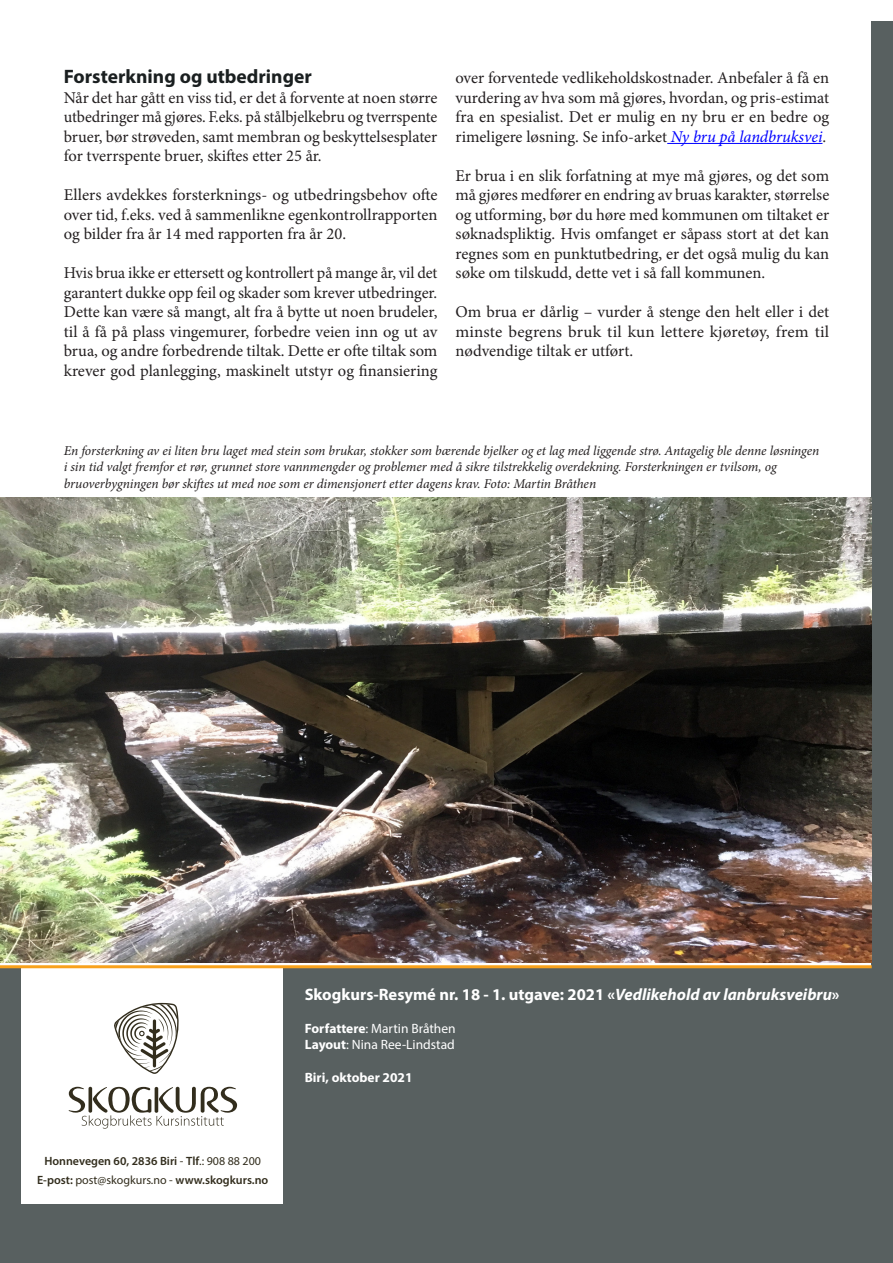
<style>
.page{position:relative;width:893px;height:1263px;background:#fff}
.page>*{position:absolute;margin:0;border:0;box-sizing:border-box;transform-origin:0 0}
.H2_Undertittel{font:700 19.5px "Myriad Pro";color:#1a1f20}
.Brødtekst{font:16.5px/19.5px "Minion Pro";color:#231f20;text-align:justify}
.t1{font:700 16.5px "Myriad Pro";color:#fff}
.Billedtekst{font:italic 13.5px/16.2px "Minion Pro";letter-spacing:-.01em;color:#231f20}
.t2{font:13.5px/16.2px "Myriad Pro";color:#fff}
.t3{font:700 13.5px "Myriad Pro";color:#fff}
.t4{font:600 12px/19.5px "Myriad Pro";color:#322d1d;text-align:center}
.s1{font-style:italic;color:#00f}
.s2{font-weight:400}
.s3{font-style:italic}
.s4{font-weight:700}
</style>
<div class="page">
<div style="left:872px;top:21px;width:21px;height:1242px;background:#586060"></div>
<div style="left:0;top:1204px;width:872px;height:59px;background:#586060"></div>
<div style="left:0;top:966px;width:21px;height:239px;background:#586060"></div>
<div style="left:283px;top:966px;width:589px;height:268px;background:#586060"></div>
<svg style="left:69px;top:1087px;width:168px;height:41px"></svg>
<svg style="left:114px;top:1003px;width:65px;height:71px"></svg>
<hr style="left:0;top:965px;width:872px;height:3px;background:#f8a11c">
<hr style="left:667px;top:143px;width:155px;height:1px;background:#00f">
<img style="left:0;top:498px;width:872px;height:464px">
<p class="H2_Undertittel" style="left:64px;top:64px;width:250px">Forsterkning og utbedringer</p>
<p class="Brødtekst" style="left:64px;top:88px;width:375px">Når det har gått en viss tid, er det å forvente at noen større utbedringer må gjøres. F.eks. på stålbjelkebru og tverrspente bruer, bør strøveden, samt membran og beskyttelsesplater for tverrspente bruer, skiftes etter 25 år.</p>
<p class="Brødtekst" style="left:64px;top:185px;width:375px">Ellers avdekkes forsterknings- og utbedringsbehov ofte over tid, f.eks. ved å sammenlikne egenkontrollrapporten og bilder fra år 14 med rapporten fra år 20.</p>
<p class="Brødtekst" style="left:64px;top:263px;width:375px">Hvis brua ikke er ettersett og kontrollert på mange år, vil det garantert dukke opp feil og skader som krever utbedringer.<br>Dette kan være så mangt, alt fra å bytte ut noen brudeler, til å få på plass vingemurer, forbedre veien inn og ut av brua, og andre forbedrende tiltak. Dette er ofte tiltak som krever god planlegging, maskinelt utstyr og finansiering</p>
<p class="Brødtekst" style="left:455px;top:68px;width:375px">over forventede vedlikeholdskostnader. Anbefaler å få en vurdering av hva som må gjøres, hvordan, og pris-estimat fra en spesialist. Det er mulig en ny bru er en bedre og rimeligere løsning. Se info-arket <span class="s1">Ny bru på landbruksvei</span>.</p>
<p class="Brødtekst" style="left:455px;top:166px;width:375px">Er brua i en slik forfatning at mye må gjøres, og det som må gjøres medfører en endring av bruas karakter, størrelse og utforming, bør du høre med kommunen om tiltaket er søknadspliktig. Hvis omfanget er såpass stort at det kan regnes som en punktutbedring, er det også mulig du kan søke om tilskudd, dette vet i så fall kommunen.</p>
<p class="Brødtekst" style="left:455px;top:302px;width:375px">Om brua er dårlig – vurder å stenge den helt eller i det minste begrens bruk til kun lettere kjøretøy, frem til nødvendige tiltak er utført.</p>
<p class="Billedtekst" style="left:64px;top:443px;width:757px">En forsterkning av ei liten bru laget med stein som brukar, stokker som bærende bjelker og et lag med liggende strø. Antagelig ble denne løsningen i sin tid valgt fremfor et rør, grunnet store vannmengder og problemer med å sikre tilstrekkelig overdekning. Forsterkningen er tvilsom, og bruoverbygningen bør skiftes ut med noe som er dimensjonert etter dagens krav. Foto: Martin Bråthen</p>
<p class="t4" style="left:37px;top:1150px;width:233px">Honnevegen 60, 2836 Biri <span class="s2">-</span> Tlf<span class="s2">.: 908 88 200<br></span>E-post: <span class="s2">post@skogkurs.no -</span> www.skogkurs.no</p>
<p class="t1" style="left:305px;top:984px;width:536px">Skogkurs-Resymé nr. 18 - 1. utgave: 2021 «<span class="s3">Vedlikehold av lanbruksveibru</span>»</p>
<p class="t2" style="left:305px;top:1020px;width:152px"><span class="s4">Forfattere</span>: Martin Bråthen<br><span class="s4">Layout</span>: Nina Ree-Lindstad</p>
<p class="t3" style="left:305px;top:1068px;width:109px">Biri, oktober 2021</p>
</div>
